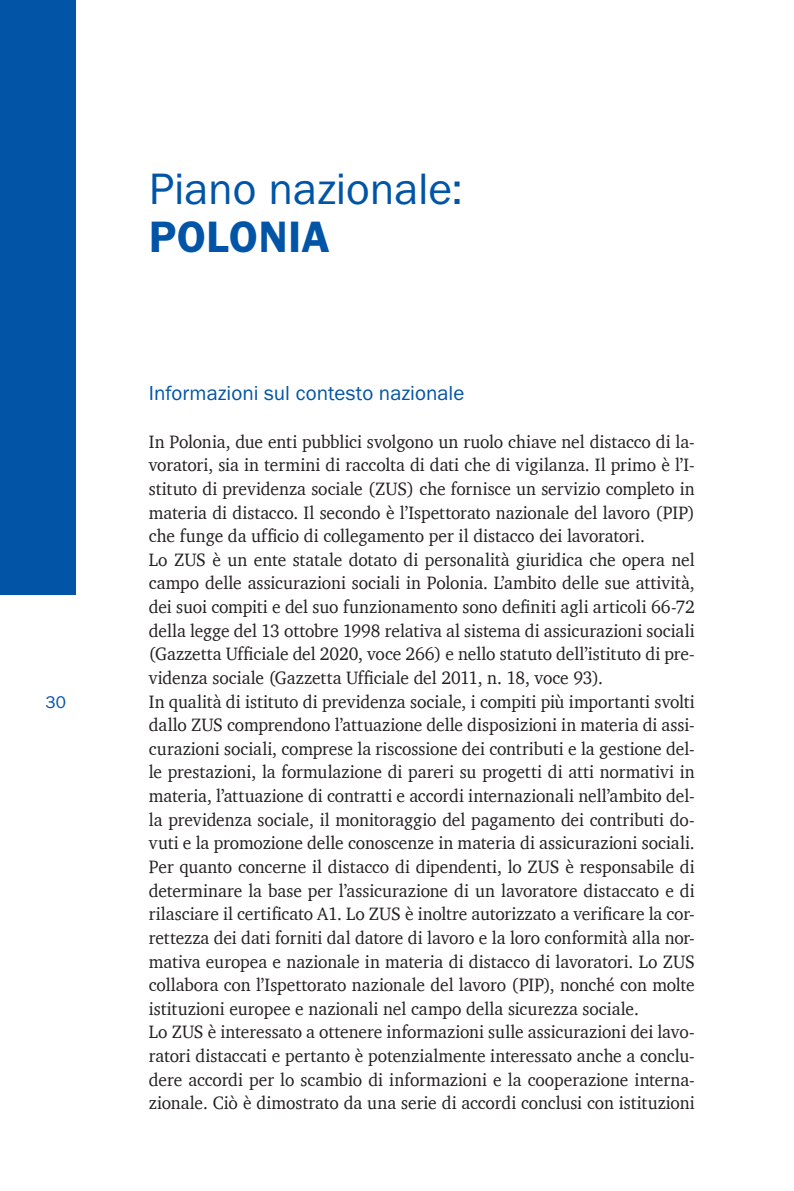
<style>
.page{position:relative;width:794px;height:1191px;background:#fff}
.page>*{position:absolute;margin:0;border:0;box-sizing:border-box;transform-origin:0 0}
.t1{font:45.5px "Franklin Gothic URW Boo";color:#0154a6}
.t2{font:45.5px "Franklin Gothic URW Dem";letter-spacing:.01em;color:#0154a6}
.t3{font:21px "Franklin Gothic URW Boo";color:#0154a6}
.t4{font:18.38px/23.6px "Charter";color:#231f20;scale:.95 1}
.t5{font:17.5px "Franklin Gothic URW Boo";color:#0154a6}
</style>
<div class="page">
<div style="left:0;top:0;width:76px;height:594px;background:#0154a6"></div>
<p class="t5" style="left:45px;top:691px;width:22px">30</p>
<h1 class="t1" style="left:149px;top:161px;width:315px">Piano nazionale:</h1>
<h1 class="t2" style="left:149px;top:208px;width:182px">POLONIA</h1>
<p class="t3" style="left:149px;top:380px;width:317px">Informazioni sul contesto nazionale</p>
<p class="t4" style="left:149px;top:429px;width:576px">In Polonia, due enti pubblici svolgono un ruolo chiave nel distacco di la&shy;voratori, sia in termini di raccolta di dati che di vigilanza. Il primo è l’I&shy;stituto di previdenza sociale (ZUS) che fornisce un servizio completo in materia di distacco. Il secondo è l’Ispettorato nazionale del lavoro (PIP) che funge da ufficio di collegamento per il distacco dei lavoratori.<br>Lo ZUS è un ente statale dotato di personalità giuridica che opera nel campo delle assicurazioni sociali in Polonia. L’ambito delle sue attività, dei suoi compiti e del suo funzionamento sono definiti agli articoli 66-72 della legge del 13 ottobre 1998 relativa al sistema di assicurazioni sociali (Gazzetta Ufficiale del 2020, voce 266) e nello statuto dell’istituto di pre&shy;videnza sociale (Gazzetta Ufficiale del 2011, n. 18, voce 93).<br>In qualità di istituto di previdenza sociale, i compiti più importanti svolti dallo ZUS comprendono l’attuazione delle disposizioni in materia di assi&shy;curazioni sociali, comprese la riscossione dei contributi e la gestione del&shy;le prestazioni, la formulazione di pareri su progetti di atti normativi in materia, l’attuazione di contratti e accordi internazionali nell’ambito del&shy;la previdenza sociale, il monitoraggio del pagamento dei contributi do&shy;vuti e la promozione delle conoscenze in materia di assicurazioni sociali.<br>Per quanto concerne il distacco di dipendenti, lo ZUS è responsabile di determinare la base per l’assicurazione di un lavoratore distaccato e di rilasciare il certificato A1. Lo ZUS è inoltre autorizzato a verificare la cor&shy;rettezza dei dati forniti dal datore di lavoro e la loro conformità alla nor&shy;mativa europea e nazionale in materia di distacco di lavoratori. Lo ZUS collabora con l’Ispettorato nazionale del lavoro (PIP), nonché con molte istituzioni europee e nazionali nel campo della sicurezza sociale.<br>Lo ZUS è interessato a ottenere informazioni sulle assicurazioni dei lavo&shy;ratori distaccati e pertanto è potenzialmente interessato anche a conclu&shy;dere accordi per lo scambio di informazioni e la cooperazione interna&shy;zionale. Ciò è dimostrato da una serie di accordi conclusi con istituzioni</p>
</div>
